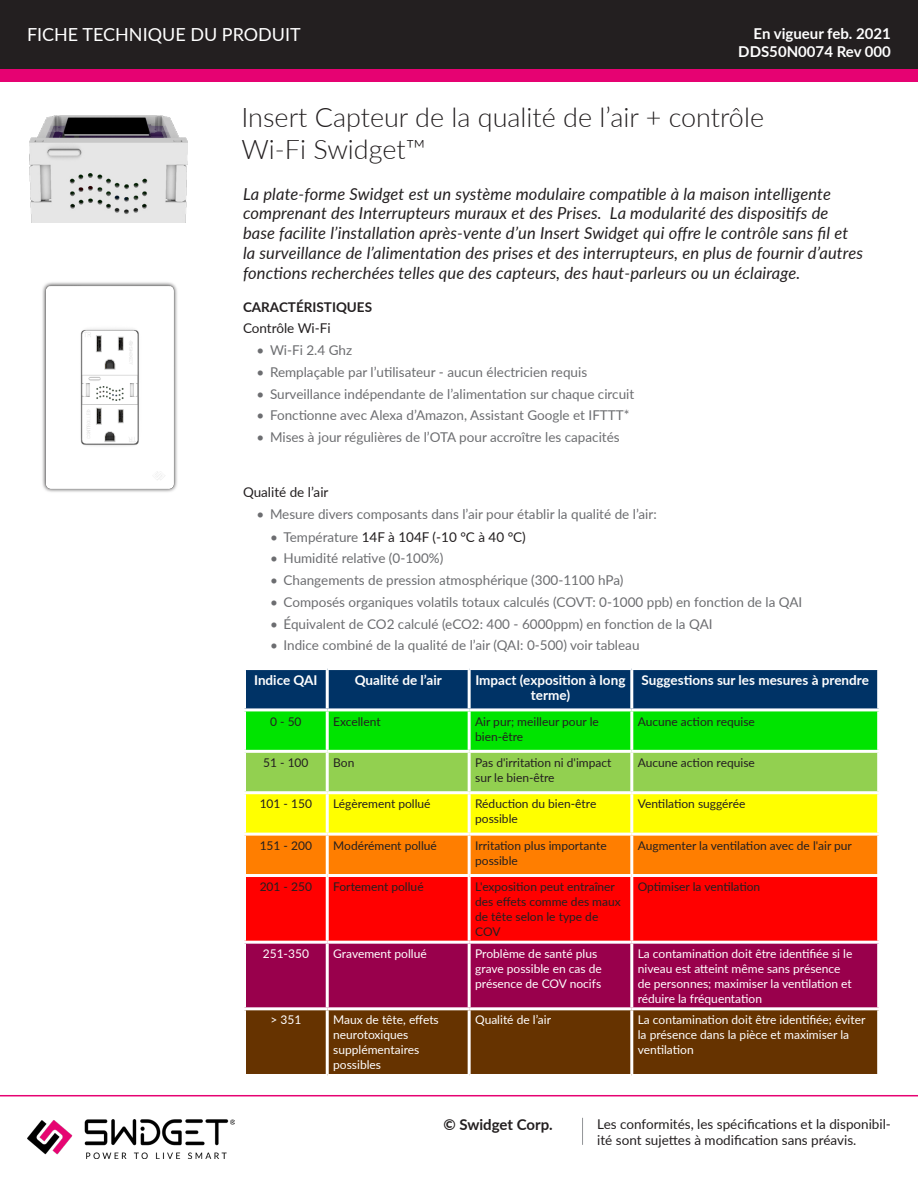
<style>
.page{position:relative;width:918px;height:1188px;background:#fff}
.page>*{position:absolute;margin:0;border:0;box-sizing:border-box;transform-origin:0 0}
.t1{font:300 27px "Lato";color:#231f20}
.t2{font:18px "Lato";color:#fff}
.t3{font:italic 16.5px/19.8px "Lato";letter-spacing:.01em;color:#231f20}
.t4{font:700 15px "Lato";color:#fff}
.t5{font:700 15px "Lato";color:#231f20}
.t6{font:13.5px "Lato";color:#6c6d70}
.t7{font:13.5px/16.2px "Lato";color:#231f20}
.t8{font:700 13.5px/15px "Lato";color:#fff;text-align:center}
.t9{font:700 13.5px "Lato";color:#231f20}
.t10{font:12px/15px "Lato";color:#231f20}
.t11{font:12px/15px "Lato";color:#fff}
.s1{color:#6c6d70}
</style>
<div class="page">
<div style="left:0;top:0;width:918px;height:70px;background:#231f20"></div>
<hr style="left:0;top:1095px;width:918px;height:1px;background:#e60272">
<svg style="left:582px;top:1118px;width:1px;height:27px"></svg>
<div style="left:0;top:70px;width:918px;height:12px;background:#e60272"></div>
<img style="left:27px;top:1120px;width:208px;height:39px">
<img style="left:29px;top:116px;width:158px;height:107px">
<img style="left:42px;top:282px;width:135px;height:210px">
<svg style="left:246px;top:670px;width:631px;height:404px;background:#976020"></svg>
<hr style="left:326px;top:711px;width:3px;height:39px;background:#fff">
<hr style="left:468px;top:711px;width:3px;height:39px;background:#fff">
<hr style="left:630px;top:711px;width:3px;height:39px;background:#fff">
<hr style="left:243px;top:750px;width:84px;height:3px;background:#fff">
<hr style="left:327px;top:750px;width:142px;height:3px;background:#fff">
<hr style="left:326px;top:753px;width:3px;height:38px;background:#fff">
<hr style="left:469px;top:750px;width:163px;height:3px;background:#fff">
<hr style="left:468px;top:753px;width:3px;height:38px;background:#fff">
<hr style="left:632px;top:750px;width:248px;height:3px;background:#fff">
<hr style="left:630px;top:753px;width:3px;height:38px;background:#fff">
<hr style="left:243px;top:791px;width:84px;height:3px;background:#fff">
<hr style="left:327px;top:791px;width:142px;height:3px;background:#fff">
<hr style="left:326px;top:794px;width:3px;height:39px;background:#fff">
<hr style="left:469px;top:791px;width:163px;height:3px;background:#fff">
<hr style="left:468px;top:794px;width:3px;height:39px;background:#fff">
<hr style="left:632px;top:791px;width:248px;height:3px;background:#fff">
<hr style="left:630px;top:794px;width:3px;height:39px;background:#fff">
<hr style="left:243px;top:833px;width:84px;height:3px;background:#fff">
<hr style="left:327px;top:833px;width:142px;height:3px;background:#fff">
<hr style="left:326px;top:836px;width:3px;height:38px;background:#fff">
<hr style="left:469px;top:833px;width:163px;height:3px;background:#fff">
<hr style="left:468px;top:836px;width:3px;height:38px;background:#fff">
<hr style="left:632px;top:833px;width:248px;height:3px;background:#fff">
<hr style="left:630px;top:836px;width:3px;height:38px;background:#fff">
<hr style="left:243px;top:874px;width:84px;height:3px;background:#fff">
<hr style="left:327px;top:874px;width:142px;height:3px;background:#fff">
<hr style="left:326px;top:877px;width:3px;height:64px;background:#fff">
<hr style="left:469px;top:874px;width:163px;height:3px;background:#fff">
<hr style="left:468px;top:877px;width:3px;height:64px;background:#fff">
<hr style="left:632px;top:874px;width:248px;height:3px;background:#fff">
<hr style="left:630px;top:877px;width:3px;height:64px;background:#fff">
<hr style="left:243px;top:941px;width:84px;height:3px;background:#fff">
<hr style="left:327px;top:941px;width:142px;height:3px;background:#fff">
<hr style="left:326px;top:944px;width:3px;height:63px;background:#fff">
<hr style="left:469px;top:941px;width:163px;height:3px;background:#fff">
<hr style="left:468px;top:944px;width:3px;height:63px;background:#fff">
<hr style="left:632px;top:941px;width:248px;height:3px;background:#fff">
<hr style="left:630px;top:944px;width:3px;height:63px;background:#fff">
<hr style="left:243px;top:1007px;width:84px;height:3px;background:#fff">
<hr style="left:327px;top:1007px;width:142px;height:3px;background:#fff">
<hr style="left:326px;top:1010px;width:3px;height:64px;background:#fff">
<hr style="left:469px;top:1007px;width:163px;height:3px;background:#fff">
<hr style="left:468px;top:1010px;width:3px;height:64px;background:#fff">
<hr style="left:632px;top:1007px;width:248px;height:3px;background:#fff">
<hr style="left:630px;top:1010px;width:3px;height:64px;background:#fff">
<hr style="left:326px;top:670px;width:3px;height:38px;background:#fff">
<hr style="left:468px;top:670px;width:3px;height:38px;background:#fff">
<hr style="left:630px;top:670px;width:3px;height:38px;background:#fff">
<hr style="left:243px;top:708px;width:84px;height:3px;background:#fff">
<hr style="left:327px;top:708px;width:142px;height:3px;background:#fff">
<hr style="left:469px;top:708px;width:163px;height:3px;background:#fff">
<hr style="left:632px;top:708px;width:248px;height:3px;background:#fff">
<p class="t2" style="left:27px;top:22px;width:275px">FICHE TECHNIQUE DU PRODUIT</p>
<p class="t4" style="left:754px;top:23px;width:139px">En vigueur feb. 2021</p>
<p class="t4" style="left:738px;top:41px;width:154px">DDS50N0074 Rev 000</p>
<p class="t1" style="left:242px;top:98px;width:524px">Insert Capteur de la qualité de l’air + contrôle</p>
<p class="t1" style="left:242px;top:131px;width:186px">Wi-Fi Swidget™</p>
<p class="t3" style="left:243px;top:183px;width:622px">La plate-forme Swidget est un système modulaire compatible à la maison intelligente comprenant des Interrupteurs muraux et des Prises. La modularité des dispositifs de base facilite l’installation après-vente d’un Insert Swidget qui offre le contrôle sans fil et la surveillance de l’alimentation des prises et des interrupteurs, en plus de fournir d’autres fonctions recherchées telles que des capteurs, des haut-parleurs ou un éclairage.</p>
<p class="t9" style="left:243px;top:297px;width:131px">CARACTÉRISTIQUES</p>
<p class="t7" style="left:243px;top:320px;width:89px">Contrôle Wi-Fi</p>
<p class="t6" style="left:256px;top:341px;width:97px">• Wi-Fi 2.4 Ghz</p>
<p class="t6" style="left:256px;top:362px;width:332px">• Remplaçable par l’utilisateur - aucun électricien requis</p>
<p class="t6" style="left:256px;top:384px;width:379px">• Surveillance indépendante de l’alimentation sur chaque circuit</p>
<p class="t6" style="left:256px;top:406px;width:375px">• Fonctionne avec Alexa d’Amazon, Assistant Google et IFTTT*</p>
<p class="t6" style="left:256px;top:428px;width:365px">• Mises à jour régulières de l’OTA pour accroître les capacités</p>
<p class="t7" style="left:243px;top:483px;width:87px">Qualité de l’air</p>
<p class="t6" style="left:256px;top:504px;width:402px">• Mesure divers composants dans l’air pour établir la qualité de l’air:</p>
<p class="t7" style="left:270px;top:528px;width:257px"><span class="s1">• Température</span> 14F à 104F (-10 °C à 40 °C)</p>
<p class="t6" style="left:270px;top:549px;width:175px">• Humidité relative (0-100%)</p>
<p class="t6" style="left:270px;top:571px;width:355px">• Changements de pression atmosphérique (300-1100 hPa)</p>
<p class="t6" style="left:270px;top:592px;width:534px">• Composés organiques volatils totaux calculés (COVT: 0-1000 ppb) en fonction de la QAI</p>
<p class="t6" style="left:270px;top:614px;width:444px">• Équivalent de CO2 calculé (eCO2: 400 - 6000ppm) en fonction de la QAI</p>
<p class="t6" style="left:270px;top:636px;width:371px">• Indice combiné de la qualité de l’air (QAI: 0-500) voir tableau</p>
<p class="t8" style="left:254px;top:672px;width:65px">Indice QAI</p>
<p class="t8" style="left:355px;top:672px;width:88px">Qualité de l’air</p>
<p class="t8" style="left:475px;top:672px;width:152px">Impact (exposition à long terme)</p>
<p class="t8" style="left:642px;top:672px;width:229px">Suggestions sur les mesures à prendre</p>
<p class="t10" style="left:270px;top:713px;width:33px">0 - 50</p>
<p class="t10" style="left:333px;top:713px;width:49px">Excellent</p>
<p class="t10" style="left:475px;top:713px;width:125px">Air pur; meilleur pour le bien-être</p>
<p class="t10" style="left:638px;top:713px;width:119px">Aucune action requise</p>
<p class="t10" style="left:263px;top:755px;width:47px">51 - 100</p>
<p class="t10" style="left:333px;top:755px;width:23px">Bon</p>
<p class="t10" style="left:475px;top:755px;width:138px">Pas d'irritation ni d'impact sur le bien-être</p>
<p class="t10" style="left:638px;top:755px;width:119px">Aucune action requise</p>
<p class="t10" style="left:260px;top:796px;width:54px">101 - 150</p>
<p class="t10" style="left:333px;top:796px;width:99px">Légèrement pollué</p>
<p class="t10" style="left:475px;top:796px;width:123px">Réduction du bien-être possible</p>
<p class="t10" style="left:638px;top:796px;width:109px">Ventilation suggérée</p>
<p class="t10" style="left:260px;top:837px;width:54px">151 - 200</p>
<p class="t10" style="left:333px;top:837px;width:105px">Modérément pollué</p>
<p class="t10" style="left:475px;top:837px;width:133px">Irritation plus importante possible</p>
<p class="t10" style="left:638px;top:837px;width:216px">Augmenter la ventilation avec de l'air pur</p>
<p class="t10" style="left:260px;top:879px;width:54px">201 - 250</p>
<p class="t10" style="left:333px;top:879px;width:92px">Fortement pollué</p>
<p class="t10" style="left:475px;top:879px;width:147px">L'exposition peut entraîner des effets comme des maux de tête selon le type de<br>COV</p>
<p class="t10" style="left:638px;top:879px;width:124px">Optimiser la ventilation</p>
<p class="t11" style="left:263px;top:945px;width:48px">251-350</p>
<p class="t11" style="left:333px;top:945px;width:95px">Gravement pollué</p>
<p class="t11" style="left:475px;top:945px;width:128px">Problème de santé plus grave possible en cas de présence de COV nocifs</p>
<p class="t11" style="left:638px;top:945px;width:216px">La contamination doit être identifiée si le niveau est atteint même sans présence de personnes; maximiser la ventilation et réduire la fréquentation</p>
<p class="t11" style="left:270px;top:1012px;width:32px">&gt; 351</p>
<p class="t11" style="left:333px;top:1012px;width:107px">Maux de tête, effets neurotoxiques supplémentaires possibles</p>
<p class="t11" style="left:475px;top:1012px;width:77px">Qualité de l’air</p>
<p class="t11" style="left:638px;top:1012px;width:229px">La contamination doit être identifiée; éviter la présence dans la pièce et maximiser la ventilation</p>
<p class="t5" style="left:443px;top:1113px;width:111px">© Swidget Corp.</p>
<p class="t7" style="left:597px;top:1115px;width:295px">Les conformités, les spécifications et la disponibil&shy;ité sont sujettes à modification sans préavis.</p>
</div>
